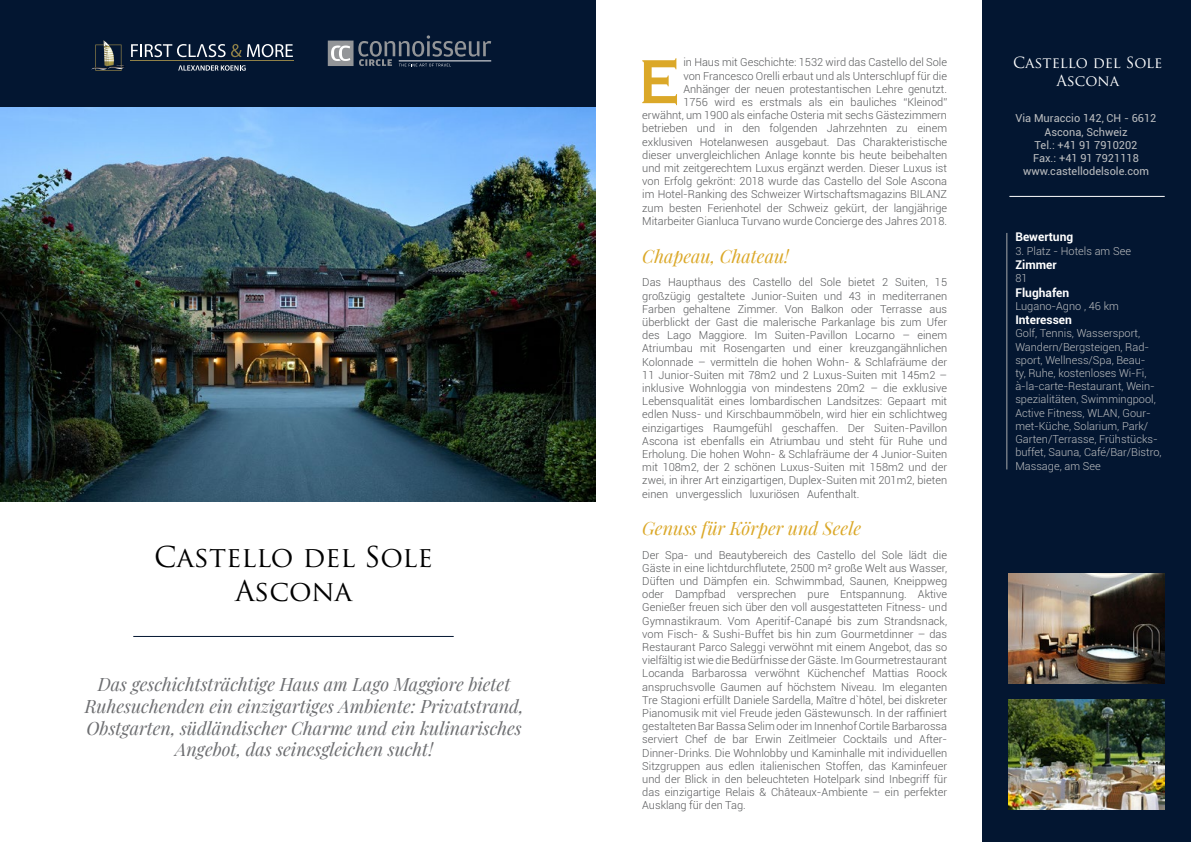
<style>
.page{position:relative;width:1191px;height:842px;background:#fff}
.page>*{position:absolute;margin:0;border:0;box-sizing:border-box;transform-origin:0 0}
.t1{font:28px/33.6px "Trajan Pro";color:#000;text-align:center}
.t2{font:italic 18px/21.6px "Playfair Display";color:#6d6e71;text-align:center}
.t3{font:italic 18px "Playfair Display";color:#dba828}
.t4{font:15px/18px "Trajan Pro";color:#fff;text-align:center}
.t5{font:700 12px "Roboto";color:#fff}
.t6{font:300 11px/13.2px "Roboto";color:#58595b;text-align:justify}
.t7{font:300 11px/13.2px "Roboto";color:#bcbec0}
.t8{font:11px/13.2px "Roboto";color:#bcbec0;text-align:center}
</style>
<div class="page">
<div style="left:0;top:0;width:596px;height:109px;background:#031631"></div>
<hr style="left:130px;top:60px;width:164px;height:1px;background:#908148">
<svg style="left:91px;top:40px;width:202px;height:31px"></svg>
<img style="left:0;top:108px;width:595px;height:394px">
<div style="left:982px;top:0;width:209px;height:842px;background:#031631"></div>
<hr style="left:133px;top:636px;width:321px;height:1px;background:#031631">
<svg style="left:642px;top:58px;width:35px;height:47px"></svg>
<img style="left:1008px;top:573px;width:156px;height:110px">
<img style="left:1008px;top:699px;width:156px;height:110px">
<hr style="left:1006px;top:233px;width:1px;height:236px;background:#a7a9ac">
<hr style="left:1009px;top:196px;width:155px;height:1px;background:#fff">
<svg style="left:328px;top:35px;width:163px;height:31px"></svg>
<h1 class="t1" style="left:154px;top:540px;width:280px">Castello del Sole<br>Ascona</h1>
<h2 class="t2" style="left:85px;top:672px;width:440px">Das geschichtsträchtige Haus am Lago Maggiore bietet Ruhesuchenden ein einzigartiges Ambiente: Privatstrand, Obstgarten, südländischer Charme und ein kulinarisches Angebot, das seinesgleichen sucht!</h2>
<p class="t6" style="left:642px;top:56px;width:306px;text-align:right">in Haus mit Geschichte: 1532 wird das Castello del Sole<br>von Francesco Orelli erbaut und als Unterschlupf für die Anhänger der neuen protestantischen Lehre genutzt.<br>1756 wird es erstmals als ein bauliches “Kleinod” erwähnt, um 1900 als einfache Osteria mit sechs Gästezimmern betrieben und in den folgenden Jahrzehnten zu einem exklusiven Hotelanwesen ausgebaut. Das Charakteristische dieser unvergleichlichen Anlage konnte bis heute beibehalten und mit zeitgerechtem Luxus ergänzt werden. Dieser Luxus ist von Erfolg gekrönt: 2018 wurde das Castello del Sole Ascona im Hotel-Ranking des Schweizer Wirtschaftsmagazins BILANZ zum besten Ferienhotel der Schweiz gekürt, der langjährige Mitarbeiter Gianluca Turvano wurde Concierge des Jahres 2018.</p>
<h2 class="t3" style="left:642px;top:242px;width:148px">Chapeau, Chateau!</h2>
<p class="t6" style="left:642px;top:275px;width:306px">Das Haupthaus des Castello del Sole bietet 2 Suiten, 15 großzügig gestaltete Junior-Suiten und 43 in mediterranen Farben gehaltene Zimmer. Von Balkon oder Terrasse aus überblickt der Gast die malerische Parkanlage bis zum Ufer des Lago Maggiore. Im Suiten-Pavillon Locarno – einem Atriumbau mit Rosengarten und einer kreuzgangähnlichen Kolonnade – vermitteln die hohen Wohn- &amp; Schlafräume der 11 Junior-Suiten mit 78m2 und 2 Luxus-Suiten mit 145m2 – inklusive Wohnloggia von mindestens 20m2 – die exklusive Lebensqualität eines lombardischen Landsitzes: Gepaart mit edlen Nuss- und Kirschbaummöbeln, wird hier ein schlichtweg einzigartiges Raumgefühl geschaffen. Der Suiten-Pavillon Ascona ist ebenfalls ein Atriumbau und steht für Ruhe und Erholung. Die hohen Wohn- &amp; Schlafräume der 4 Junior-Suiten mit 108m2, der 2 schönen Luxus-Suiten mit 158m2 und der zwei, in ihrer Art einzigartigen, Duplex-Suiten mit 201m2, bieten einen unvergesslich luxuriösen Aufenthalt.</p>
<h2 class="t3" style="left:642px;top:514px;width:220px">Genuss für Körper und Seele</h2>
<p class="t6" style="left:642px;top:548px;width:306px">Der Spa- und Beautybereich des Castello del Sole lädt die Gäste in eine lichtdurchflutete, 2500 m² große Welt aus Wasser, Düften und Dämpfen ein. Schwimmbad, Saunen, Kneippweg oder Dampfbad versprechen pure Entspannung. Aktive Genießer freuen sich über den voll ausgestatteten Fitness- und Gymnastikraum. Vom Aperitif-Canapé bis zum Strandsnack, vom Fisch- &amp; Sushi-Buffet bis hin zum Gourmetdinner – das Restaurant Parco Saleggi verwöhnt mit einem Angebot, das so vielfältig ist wie die Bedürfnisse der Gäste. Im Gourmetrestaurant Locanda Barbarossa verwöhnt Küchenchef Mattias Roock anspruchsvolle Gaumen auf höchstem Niveau. Im eleganten Tre Stagioni erfüllt Daniele Sardella, Maître d`hôtel, bei diskreter Pianomusik mit viel Freude jeden Gästewunsch. In der raffiniert gestalteten Bar Bassa Selim oder im Innenhof Cortile Barbarossa serviert Chef de bar Erwin Zeitlmeier Cocktails und After-Dinner-Drinks. Die Wohnlobby und Kaminhalle mit individuellen Sitzgruppen aus edlen italienischen Stoffen, das Kaminfeuer und der Blick in den beleuchteten Hotelpark sind Inbegriff für das einzigartige Relais &amp; Châteaux-Ambiente – ein perfekter Ausklang für den Tag.</p>
<h3 class="t4" style="left:1013px;top:54px;width:151px">Castello del Sole<br>Ascona</h3>
<p class="t8" style="left:1015px;top:112px;width:142px">Via Muraccio 142, CH - 6612<br>Ascona, Schweiz<br>Tel.: +41 91 7910202<br>Fax.: +41 91 7921118 www.castellodelsole.com</p>
<p class="t5" style="left:1015px;top:229px;width:59px">Bewertung</p>
<p class="t7" style="left:1015px;top:244px;width:117px">3. Platz - Hotels am See</p>
<p class="t5" style="left:1015px;top:256px;width:43px">Zimmer</p>
<p class="t7" style="left:1015px;top:271px;width:14px">81</p>
<p class="t5" style="left:1015px;top:284px;width:55px">Flughafen</p>
<p class="t7" style="left:1015px;top:299px;width:105px">Lugano-Agno , 46 km</p>
<p class="t5" style="left:1015px;top:312px;width:58px">Interessen</p>
<p class="t7" style="left:1015px;top:327px;width:148px">Golf, Tennis, Wassersport,<br>Wandern/Bergsteigen, Rad&shy;sport, Wellness/Spa, Beau-<br>ty, Ruhe, kostenloses Wi-Fi, à-la-carte-Restaurant, Wein&shy;spezialitäten, Swimmingpool,<br>Active Fitness, WLAN, Gour&shy;met-Küche, Solarium, Park/<br>Garten/Terrasse, Frühstücks&shy;buffet, Sauna, Café/Bar/Bistro,<br>Massage, am See</p>
</div>
